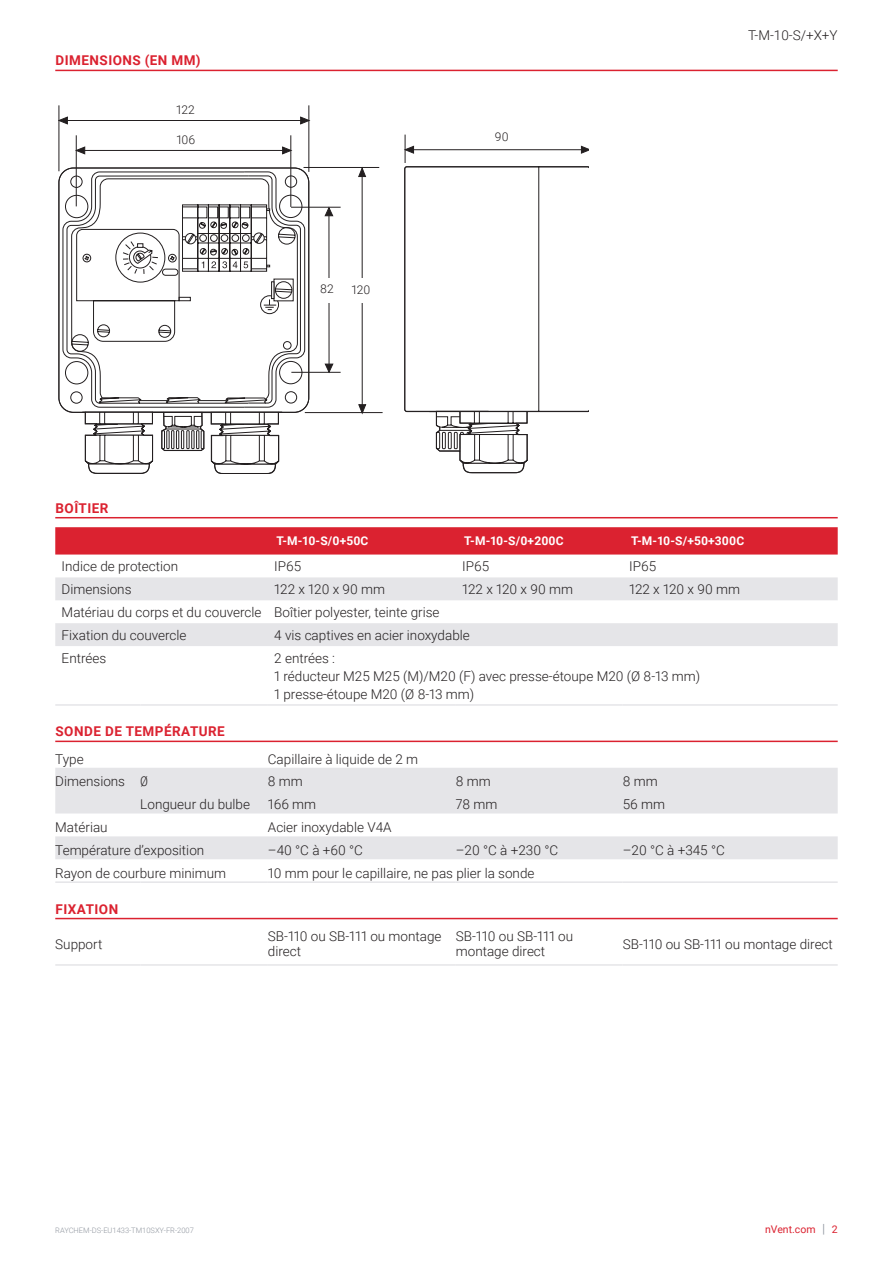
<style>
.page{position:relative;width:893px;height:1263px;background:#fff}
.page>*{position:absolute;margin:0;border:0;box-sizing:border-box;transform-origin:0 0}
.Table_Text_-_nVent_D{font:300 13.5px/18px "Roboto";color:#231f20}
.Subhead_-_nVent_Data{font:700 13.5px "Roboto";letter-spacing:.035em;color:#db2230}
.Table_Text_-_nVent_D-2{font:300 13.5px "Roboto Condensed";color:#231f20}
.Table_Subhead_-_nVen{font:700 12px "Roboto";letter-spacing:.01em;color:#fff}
.Text_Illustration{font:300 12px "Roboto";color:#231f20}
.t1{font:10.5px "Roboto";color:#db2230}
.t2{font:300 7.5px "Roboto";color:#8f959e}
.s1{font-size:12.6px;color:#8f959e}
</style>
<div class="page">
<hr style="left:55px;top:70px;width:783px;height:1px;background:#db2230">
<hr style="left:67px;top:120px;width:234px;height:1px;background:#231f20">
<svg style="left:58px;top:116px;width:10px;height:9px"></svg>
<svg style="left:300px;top:116px;width:9px;height:9px"></svg>
<hr style="left:309px;top:105px;width:1px;height:67px;background:#231f20">
<hr style="left:59px;top:105px;width:1px;height:66px;background:#231f20">
<hr style="left:84px;top:150px;width:199px;height:1px;background:#231f20">
<svg style="left:75px;top:146px;width:10px;height:9px"></svg>
<svg style="left:282px;top:146px;width:9px;height:9px"></svg>
<hr style="left:291px;top:135px;width:1px;height:72px;background:#231f20">
<hr style="left:76px;top:135px;width:1px;height:71px;background:#231f20">
<svg style="left:58px;top:167px;width:13px;height:246px"></svg>
<hr style="left:413px;top:149px;width:169px;height:1px;background:#231f20">
<svg style="left:581px;top:146px;width:8px;height:8px"></svg>
<svg style="left:404px;top:135px;width:10px;height:28px"></svg>
<svg style="left:71px;top:166px;width:518px;height:246px"></svg>
<svg style="left:71px;top:206px;width:458px;height:267px"></svg>
<hr style="left:55px;top:517px;width:783px;height:1px;background:#db2230">
<div style="left:55px;top:527px;width:783px;height:27px;background:#db2230"></div>
<svg style="left:55px;top:577px;width:783px;height:282px"></svg>
<hr style="left:55px;top:704px;width:85px;height:2px;background:#e5e5e8">
<hr style="left:140px;top:704px;width:128px;height:2px;background:#e5e5e8">
<hr style="left:268px;top:704px;width:188px;height:2px;background:#e5e5e8">
<hr style="left:456px;top:704px;width:167px;height:2px;background:#e5e5e8">
<hr style="left:623px;top:704px;width:215px;height:2px;background:#e5e5e8">
<hr style="left:55px;top:881px;width:85px;height:2px;background:#e5e5e8">
<hr style="left:140px;top:881px;width:128px;height:2px;background:#e5e5e8">
<hr style="left:268px;top:881px;width:188px;height:2px;background:#e5e5e8">
<hr style="left:456px;top:881px;width:167px;height:2px;background:#e5e5e8">
<hr style="left:623px;top:881px;width:215px;height:2px;background:#e5e5e8">
<hr style="left:55px;top:964px;width:85px;height:2px;background:#e5e5e8">
<hr style="left:140px;top:964px;width:128px;height:2px;background:#e5e5e8">
<hr style="left:268px;top:964px;width:188px;height:2px;background:#e5e5e8">
<hr style="left:456px;top:964px;width:167px;height:2px;background:#e5e5e8">
<hr style="left:623px;top:964px;width:215px;height:2px;background:#e5e5e8">
<hr style="left:55px;top:741px;width:783px;height:1px;background:#db2230">
<hr style="left:55px;top:918px;width:783px;height:1px;background:#db2230">
<p class="Subhead_-_nVent_Data" style="left:56px;top:51px;width:147px">DIMENSIONS (EN MM)</p>
<p class="Text_Illustration" style="left:176px;top:101px;width:20px">122</p>
<p class="Text_Illustration" style="left:176px;top:131px;width:20px">106</p>
<p class="Text_Illustration" style="left:495px;top:129px;width:15px">90</p>
<p class="Subhead_-_nVent_Data" style="left:56px;top:498px;width:55px">BOÎTIER</p>
<p class="Text_Illustration" style="left:320px;top:281px;width:15px">82</p>
<p class="Text_Illustration" style="left:352px;top:281px;width:20px">120</p>
<p class="Table_Text_-_nVent_D" style="left:748px;top:26px;width:91px">T-M-10-S/+X+Y</p>
<p class="Table_Subhead_-_nVen" style="left:276px;top:533px;width:94px">T-M-10-S/0+50C</p>
<p class="Table_Subhead_-_nVen" style="left:464px;top:533px;width:101px">T-M-10-S/0+200C</p>
<p class="Table_Subhead_-_nVen" style="left:631px;top:533px;width:115px">T-M-10-S/+50+300C</p>
<p class="Table_Text_-_nVent_D" style="left:62px;top:557px;width:118px">Indice de protection</p>
<p class="Table_Text_-_nVent_D" style="left:274px;top:557px;width:28px">IP65</p>
<p class="Table_Text_-_nVent_D" style="left:462px;top:557px;width:28px">IP65</p>
<p class="Table_Text_-_nVent_D" style="left:629px;top:557px;width:28px">IP65</p>
<p class="Table_Text_-_nVent_D" style="left:62px;top:580px;width:71px">Dimensions</p>
<p class="Table_Text_-_nVent_D" style="left:274px;top:580px;width:112px">122 x 120 x 90 mm</p>
<p class="Table_Text_-_nVent_D" style="left:462px;top:580px;width:112px">122 x 120 x 90 mm</p>
<p class="Table_Text_-_nVent_D" style="left:629px;top:580px;width:112px">122 x 120 x 90 mm</p>
<p class="Table_Text_-_nVent_D" style="left:62px;top:602px;width:201px">Matériau du corps et du couvercle</p>
<p class="Table_Text_-_nVent_D" style="left:274px;top:602px;width:167px">Boîtier polyester, teinte grise</p>
<p class="Table_Text_-_nVent_D" style="left:62px;top:625px;width:126px">Fixation du couvercle</p>
<p class="Table_Text_-_nVent_D" style="left:274px;top:625px;width:197px">4 vis captives en acier inoxydable</p>
<p class="Table_Text_-_nVent_D" style="left:62px;top:648px;width:46px">Entrées</p>
<p class="Table_Text_-_nVent_D" style="left:274px;top:648px;width:427px">2 entrées :<br>1 réducteur M25 M25 (M)/M20 (F) avec presse-étoupe M20 (Ø 8-13 mm)<br>1 presse-étoupe M20 (Ø 8-13 mm)</p>
<p class="Subhead_-_nVent_Data" style="left:56px;top:722px;width:171px">SONDE DE TEMPÉRATURE</p>
<p class="Table_Text_-_nVent_D" style="left:55px;top:749px;width:30px">Type</p>
<p class="Table_Text_-_nVent_D" style="left:268px;top:749px;width:152px">Capillaire à liquide de 2 m</p>
<p class="Table_Text_-_nVent_D" style="left:55px;top:772px;width:71px">Dimensions</p>
<p class="Table_Text_-_nVent_D-2" style="left:140px;top:772px;width:9px">Ø</p>
<p class="Table_Text_-_nVent_D" style="left:268px;top:772px;width:36px">8 mm</p>
<p class="Table_Text_-_nVent_D" style="left:456px;top:772px;width:36px">8 mm</p>
<p class="Table_Text_-_nVent_D" style="left:623px;top:772px;width:36px">8 mm</p>
<p class="Table_Text_-_nVent_D" style="left:140px;top:795px;width:111px">Longueur du bulbe</p>
<p class="Table_Text_-_nVent_D" style="left:268px;top:795px;width:50px">166 mm</p>
<p class="Table_Text_-_nVent_D" style="left:456px;top:795px;width:43px">78 mm</p>
<p class="Table_Text_-_nVent_D" style="left:623px;top:795px;width:44px">56 mm</p>
<p class="Table_Text_-_nVent_D" style="left:55px;top:818px;width:54px">Matériau</p>
<p class="Table_Text_-_nVent_D" style="left:268px;top:818px;width:125px">Acier inoxydable V4A</p>
<p class="Table_Text_-_nVent_D" style="left:55px;top:841px;width:151px">Température d’exposition</p>
<p class="Table_Text_-_nVent_D" style="left:268px;top:841px;width:97px">–40 °C à +60 °C</p>
<p class="Table_Text_-_nVent_D" style="left:456px;top:841px;width:104px">–20 °C à +230 °C</p>
<p class="Table_Text_-_nVent_D" style="left:623px;top:841px;width:104px">–20 °C à +345 °C</p>
<p class="Table_Text_-_nVent_D" style="left:55px;top:864px;width:172px">Rayon de courbure minimum</p>
<p class="Table_Text_-_nVent_D" style="left:268px;top:864px;width:268px">10 mm pour le capillaire, ne pas plier la sonde</p>
<p class="Subhead_-_nVent_Data" style="left:56px;top:899px;width:64px">FIXATION</p>
<p class="Table_Text_-_nVent_D" style="left:55px;top:934px;width:49px">Support</p>
<p class="Table_Text_-_nVent_D" style="left:268px;top:927px;width:175px;line-height:15.8px">SB-110 ou SB-111 ou montage direct</p>
<p class="Table_Text_-_nVent_D" style="left:456px;top:927px;width:119px;line-height:15.8px">SB-110 ou SB-111 ou montage direct</p>
<p class="Table_Text_-_nVent_D" style="left:623px;top:934px;width:212px">SB-110 ou SB-111 ou montage direct</p>
<p class="t2" style="left:55px;top:1225px;width:140px">RAYCHEM-DS-EU1433-TM10SXY-FR-2007</p>
<p class="t1" style="left:765px;top:1222px;width:74px">nVent.com <span class="s1">|</span> 2</p>
</div>
